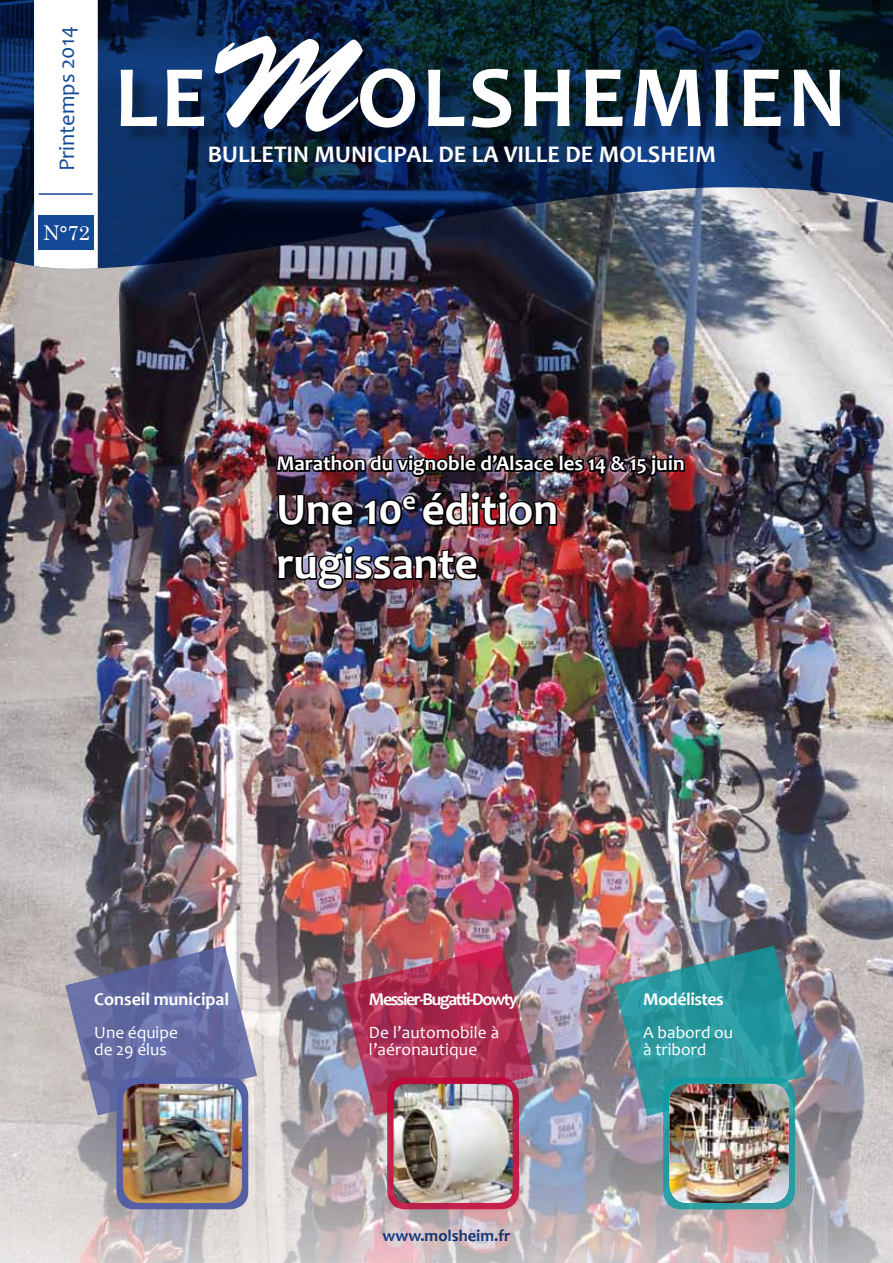
<style>
.page{position:relative;width:893px;height:1263px;background:#fff}
.page>*{position:absolute;margin:0;border:0;box-sizing:border-box;transform-origin:0 0}
.t1{font:700 88.5px "Candara";letter-spacing:.04em;color:#fff}
.t2{font:700 45px/54px "Candara";color:#fff}
.t3{font:700 24px "Candara";color:#fff}
.t4{font:22.5px "Candara";color:#144996}
.t5{font:700 21px "Candara";color:#fff}
.t6{font:20.25px "Century";color:#fff}
.t7{font:700 18px "Candara";letter-spacing:-.08em;color:#fff}
.t8{font:17.25px/16.5px "Candara";color:#fff}
.t9{font:700 16.5px "Candara";color:#144996}
.s1{font-family:"Brush Script Std";font-weight:400;font-size:127.5px}
</style>
<div class="page">
<img style="left:0;top:270px;width:893px;height:993px">
<img style="left:0;top:0;width:893px;height:270px">
<div style="left:124px;top:40px;width:735px;height:110px;background:#000;opacity:.3"></div>
<img style="left:342px;top:946px;width:192px;height:169px">
<svg style="left:65px;top:946px;width:192px;height:169px;background:#797da5"></svg>
<img style="left:614px;top:946px;width:192px;height:170px">
<div style="left:116px;top:1077px;width:132px;height:132px;background:#5560a4;border-radius:18px"></div>
<svg style="left:387px;top:1077px;width:132px;height:132px;background:#bd1c47"></svg>
<img style="left:394px;top:1084px;width:119px;height:119px">
<svg style="left:663px;top:1077px;width:132px;height:132px;background:#259aa1"></svg>
<img style="left:123px;top:1084px;width:119px;height:119px">
<img style="left:274px;top:452px;width:412px;height:26px">
<svg style="left:276px;top:492px;width:79px;height:36px;background:#2a1d24"></svg>
<img style="left:361px;top:490px;width:198px;height:38px">
<img style="left:274px;top:544px;width:206px;height:49px">
<svg style="left:34px;top:0;width:64px;height:269px"></svg>
<div style="left:38px;top:216px;width:56px;height:34px;background:#144996"></div>
<hr style="left:39px;top:193px;width:54px;height:2px;background:#144996">
<img style="left:669px;top:1084px;width:120px;height:119px">
<p class="t4" style="left:53px;top:171px;width:146px;rotate:-90deg">Printemps 2014</p>
<p class="t6" style="left:43px;top:216px;width:49px">N°72</p>
<p class="t1" style="left:114px;top:44px;width:733px">le<span class="s1">M</span>olshEmien</p>
<p class="t3" style="left:208px;top:140px;width:321px">BULLETIN MUNICIPAL DE LA VILLE</p>
<p class="t3" style="left:565px;top:140px;width:49px">DE MOLSHEIM</p>
<p class="t3" style="left:180px;top:140px;width:510px">BULLETIN MUNICIPAL DE LA VILL DE MOLSHEIM</p>
<p class="t5" style="left:276px;top:451px;width:410px">Marathon du vignoble d’Alsace les 14 &amp; 15 juin</p>
<p class="t2" style="left:276px;top:483px;width:283px">Une 10<sup>e</sup> édition rugissante</p>
<p class="t7" style="left:94px;top:989px;width:136px">Conseil municipal</p>
<p class="t8" style="left:94px;top:1024px;width:85px">Une équipe de 29 élus</p>
<p class="t7" style="left:369px;top:989px;width:150px">Messier-Bugatti-Dowty</p>
<p class="t8" style="left:369px;top:1024px;width:132px">De l’automobile à l’aéronautique</p>
<p class="t9" style="left:382px;top:1226px;width:130px">www.molsheim.fr</p>
<p class="t7" style="left:643px;top:989px;width:82px">Modélistes</p>
<p class="t8" style="left:643px;top:1024px;width:91px">A babord ou à tribord</p>
</div>
